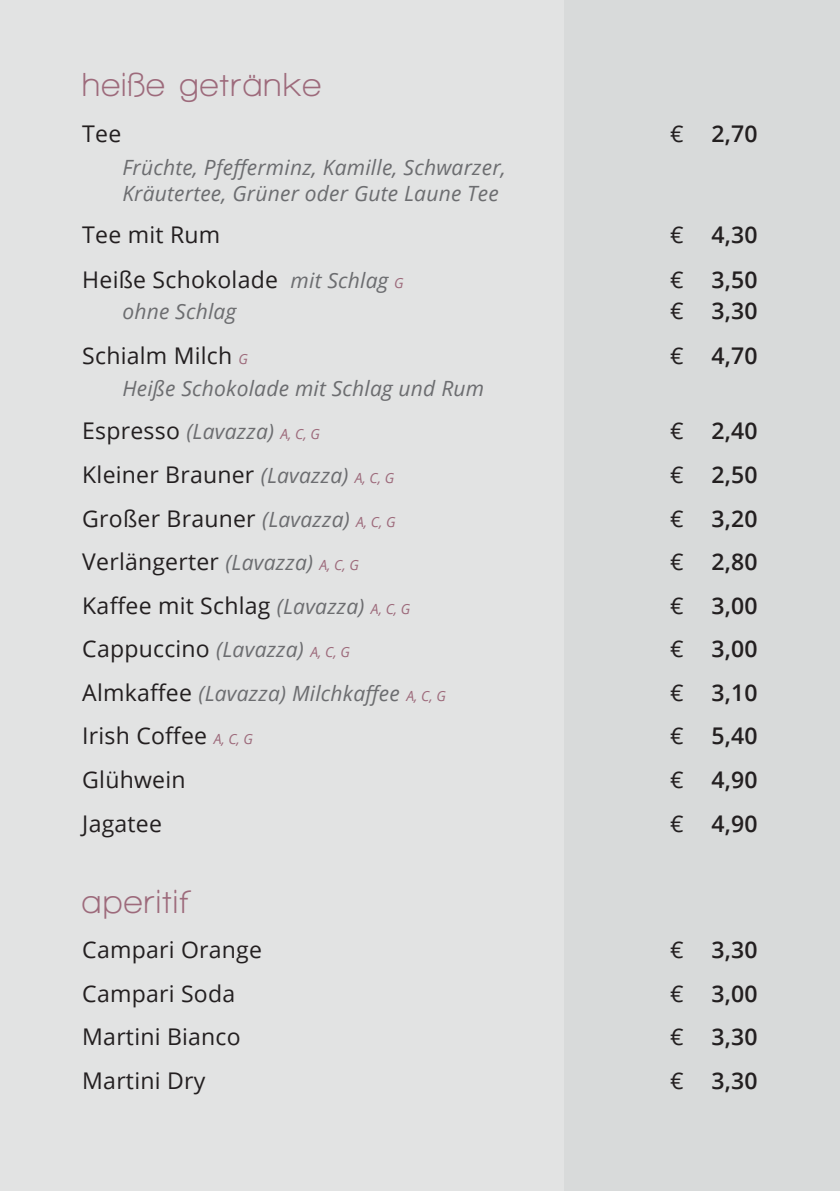
<style>
.page{position:relative;width:840px;height:1191px;background:#fff}
.page>*{position:absolute;margin:0;border:0;box-sizing:border-box;transform-origin:0 0}
.t1{font:700 34px "Walkway";letter-spacing:.05em;color:#9d6a7b}
.t2{font:23px "Open Sans";letter-spacing:.01em;color:#231f20}
.t3{font:600 23px "Open Sans";letter-spacing:.01em;color:#231f20}
.t4{font:italic 21px/26px "Open Sans";letter-spacing:.01em;color:#6c6d70}
.s1{font-weight:400}
.s2{font-style:italic;font-size:21px;color:#6c6d70}
.s3{font-style:italic;font-size:14px;color:#9d6a7b}
.s4{font-style:normal;font-size:23px;color:#231f20}
.s5{font-size:14px;color:#9d6a7b}
</style>
<div class="page">
<div style="left:0;top:0;width:839px;height:1191px;background:#e2e3e3"></div>
<div style="left:564px;top:0;width:275px;height:1191px;background:#d8dada"></div>
<h1 class="t1" style="left:82px;top:67px;width:240px">heiße getränke</h1>
<p class="t2" style="left:82px;top:118px;width:40px">Tee</p>
<p class="t3" style="left:669px;top:118px;width:89px"><span class="s1">€</span> 2,70</p>
<p class="t4" style="left:122px;top:154px;width:385px">Früchte, Pfefferminz, Kamille, Schwarzer,<br>Kräutertee, Grüner oder Gute Laune Tee</p>
<p class="t2" style="left:82px;top:219px;width:139px">Tee mit Rum</p>
<p class="t3" style="left:669px;top:219px;width:89px"><span class="s1">€</span> 4,30</p>
<p class="t2" style="left:82px;top:263px;width:323px">Heiße Schokolade <span class="s2">mit Schlag</span> <span class="s3">G</span></p>
<p class="t3" style="left:669px;top:263px;width:89px"><span class="s1">€</span> 3,50</p>
<p class="t4" style="left:122px;top:298px;width:115px">ohne Schlag</p>
<p class="t3" style="left:669px;top:295px;width:89px"><span class="s1">€</span> 3,30</p>
<p class="t2" style="left:82px;top:340px;width:167px">Schialm Milch <span class="s3">G</span></p>
<p class="t3" style="left:669px;top:340px;width:89px"><span class="s1">€</span> 4,70</p>
<p class="t4" style="left:82px;top:366px;width:403px;line-height:43.6px;text-indent:40px">Heiße Schokolade mit Schlag und Rum<br><span class="s4">Espresso</span> (Lavazza) <span class="s5">A, C, G</span></p>
<p class="t3" style="left:669px;top:415px;width:89px"><span class="s1">€</span> 2,40</p>
<p class="t2" style="left:82px;top:459px;width:313px">Kleiner Brauner <span class="s2">(Lavazza)</span> <span class="s3">A, C, G</span></p>
<p class="t3" style="left:669px;top:459px;width:89px"><span class="s1">€</span> 2,50</p>
<p class="t2" style="left:82px;top:502px;width:315px">Großer Brauner <span class="s2">(Lavazza)</span> <span class="s3">A, C, G</span></p>
<p class="t3" style="left:669px;top:502px;width:89px"><span class="s1">€</span> 3,20</p>
<p class="t2" style="left:82px;top:546px;width:278px">Verlängerter <span class="s2">(Lavazza)</span> <span class="s3">A, C, G</span></p>
<p class="t3" style="left:669px;top:546px;width:89px"><span class="s1">€</span> 2,80</p>
<p class="t2" style="left:82px;top:589px;width:329px">Kaffee mit Schlag <span class="s2">(Lavazza)</span> <span class="s3">A, C, G</span></p>
<p class="t3" style="left:669px;top:589px;width:89px"><span class="s1">€</span> 3,00</p>
<p class="t2" style="left:82px;top:633px;width:269px">Cappuccino <span class="s2">(Lavazza)</span> <span class="s3">A, C, G</span></p>
<p class="t3" style="left:669px;top:633px;width:89px"><span class="s1">€</span> 3,00</p>
<p class="t4" style="left:82px;top:679px;width:365px"><span class="s4">Almkaffee</span> (Lavazza) Milchkaffee <span class="s5">A, C, G</span></p>
<p class="t3" style="left:669px;top:677px;width:89px"><span class="s1">€</span> 3,10</p>
<p class="t2" style="left:82px;top:720px;width:172px">Irish Coffee <span class="s3">A, C, G</span></p>
<p class="t3" style="left:669px;top:720px;width:89px"><span class="s1">€</span> 5,40</p>
<p class="t2" style="left:82px;top:764px;width:105px">Glühwein</p>
<p class="t3" style="left:669px;top:764px;width:89px"><span class="s1">€</span> 4,90</p>
<p class="t2" style="left:82px;top:807px;width:81px">Jagatee</p>
<p class="t3" style="left:669px;top:807px;width:89px"><span class="s1">€</span> 4,90</p>
<h1 class="t1" style="left:82px;top:883px;width:108px">aperitif</h1>
<p class="t2" style="left:82px;top:934px;width:181px">Campari Orange</p>
<p class="t3" style="left:669px;top:933px;width:89px"><span class="s1">€</span> 3,30</p>
<p class="t2" style="left:82px;top:977px;width:154px">Campari Soda</p>
<p class="t3" style="left:669px;top:977px;width:89px"><span class="s1">€</span> 3,00</p>
<p class="t2" style="left:82px;top:1021px;width:160px">Martini Bianco</p>
<p class="t3" style="left:669px;top:1021px;width:89px"><span class="s1">€</span> 3,30</p>
<p class="t2" style="left:82px;top:1064px;width:124px">Martini Dry</p>
<p class="t3" style="left:669px;top:1064px;width:89px"><span class="s1">€</span> 3,30</p>
</div>
